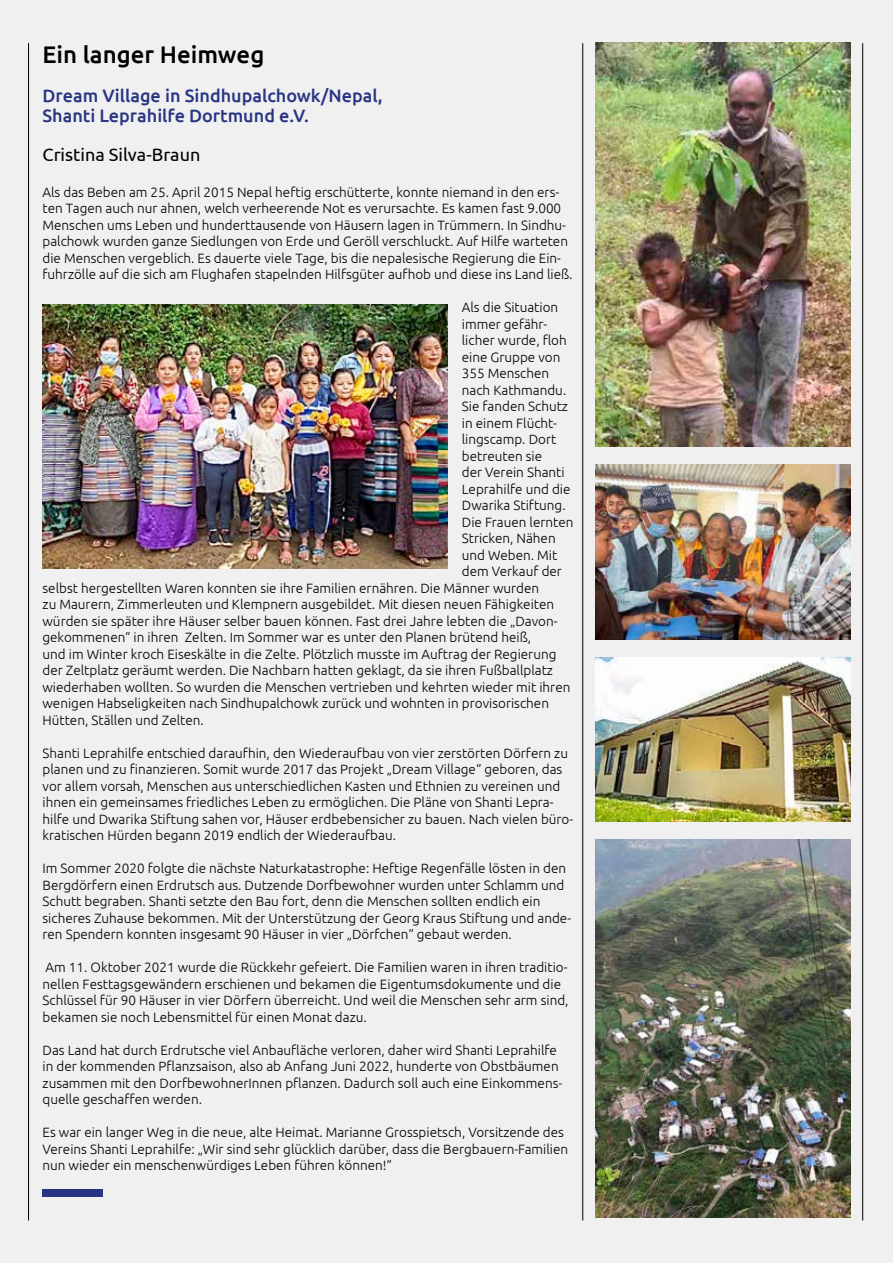
<style>
.page{position:relative;width:893px;height:1263px;background:#f0f0f0}
.page>*{position:absolute;margin:0;border:0;box-sizing:border-box;transform-origin:0 0}
.t1{font:500 24px "Ubuntu";color:#000}
.t2{font:500 18px/19.5px "Ubuntu";color:#283583}
.t3{font:18px "Ubuntu";color:#000}
.t4{font:300 13.5px/16.5px "Ubuntu";color:#000}
</style>
<div class="page">
<img style="left:595px;top:43px;width:255px;height:403px">
<img style="left:595px;top:658px;width:255px;height:163px">
<img style="left:595px;top:464px;width:255px;height:176px">
<img style="left:595px;top:839px;width:255px;height:379px">
<hr style="left:582px;top:43px;width:1px;height:1177px;background:#000">
<hr style="left:28px;top:43px;width:1px;height:1177px;background:#000">
<hr style="left:862px;top:43px;width:1px;height:1177px;background:#000">
<img style="left:43px;top:305px;width:404px;height:263px">
<div style="left:43px;top:1190px;width:60px;height:7px;background:#283583"></div>
<h1 class="t1" style="left:43px;top:39px;width:223px">Ein langer Heimweg</h1>
<h2 class="t2" style="left:43px;top:85px;width:342px">Dream Village in Sindhupalchowk/Nepal,<br>Shanti Leprahilfe Dortmund e.V.</h2>
<h2 class="t3" style="left:43px;top:143px;width:159px">Cristina Silva-Braun</h2>
<p class="t4" style="left:43px;top:183px;width:532px">Als das Beben am 25. April 2015 Nepal heftig erschütterte, konnte niemand in den ers&shy;ten Tagen auch nur ahnen, welch verheerende Not es verursachte. Es kamen fast 9.000<br>Menschen ums Leben und hunderttausende von Häusern lagen in Trümmern. In Sindhu&shy;palchowk wurden ganze Siedlungen von Erde und Geröll verschluckt. Auf Hilfe warteten die Menschen vergeblich. Es dauerte viele Tage, bis die nepalesische Regierung die Ein&shy;fuhrzölle auf die sich am Flughafen stapelnden Hilfsgüter aufhob und diese ins Land ließ.</p>
<p class="t4" style="left:462px;top:299px;width:98px">Als die Situation</p>
<p class="t4" style="left:462px;top:315px;width:87px">immer gefähr-</p>
<p class="t4" style="left:462px;top:332px;width:106px">licher wurde, floh</p>
<p class="t4" style="left:462px;top:348px;width:100px">eine Gruppe von</p>
<p class="t4" style="left:462px;top:365px;width:89px">355 Menschen</p>
<p class="t4" style="left:462px;top:381px;width:106px">nach Kathmandu.</p>
<p class="t4" style="left:462px;top:398px;width:108px">Sie fanden Schutz</p>
<p class="t4" style="left:462px;top:414px;width:97px">in einem Flücht-</p>
<p class="t4" style="left:462px;top:431px;width:96px">lingscamp. Dort</p>
<p class="t4" style="left:462px;top:447px;width:82px">betreuten sie</p>
<p class="t4" style="left:462px;top:464px;width:104px">der Verein Shanti</p>
<p class="t4" style="left:462px;top:480px;width:110px">Leprahilfe und die</p>
<p class="t4" style="left:462px;top:497px;width:105px">Dwarika Stiftung.</p>
<p class="t4" style="left:462px;top:513px;width:113px">Die Frauen lernten</p>
<p class="t4" style="left:462px;top:530px;width:95px">Stricken, Nähen</p>
<p class="t4" style="left:462px;top:546px;width:97px">und Weben. Mit</p>
<p class="t4" style="left:462px;top:563px;width:102px">dem Verkauf der</p>
<p class="t4" style="left:43px;top:579px;width:498px">selbst hergestellten Waren konnten sie ihre Familien ernähren. Die Männer wurden</p>
<p class="t4" style="left:43px;top:596px;width:513px">zu Maurern, Zimmerleuten und Klempnern ausgebildet. Mit diesen neuen Fähigkeiten</p>
<p class="t4" style="left:43px;top:612px;width:517px">würden sie später ihre Häuser selber bauen können. Fast drei Jahre lebten die „Davon-</p>
<p class="t4" style="left:43px;top:629px;width:490px">gekommenen“ in ihren Zelten. Im Sommer war es unter den Planen brütend heiß,</p>
<p class="t4" style="left:43px;top:645px;width:515px">und im Winter kroch Eiseskälte in die Zelte. Plötzlich musste im Auftrag der Regierung</p>
<p class="t4" style="left:43px;top:662px;width:512px">der Zeltplatz geräumt werden. Die Nachbarn hatten geklagt, da sie ihren Fußballplatz</p>
<p class="t4" style="left:43px;top:678px;width:529px">wiederhaben wollten. So wurden die Menschen vertrieben und kehrten wieder mit ihren</p>
<p class="t4" style="left:43px;top:695px;width:508px">wenigen Habseligkeiten nach Sindhupalchowk zurück und wohnten in provisorischen</p>
<p class="t4" style="left:43px;top:711px;width:163px">Hütten, Ställen und Zelten.</p>
<p class="t4" style="left:43px;top:744px;width:532px">Shanti Leprahilfe entschied daraufhin, den Wiederaufbau von vier zerstörten Dörfern zu planen und zu finanzieren. Somit wurde 2017 das Projekt „Dream Village“ geboren, das vor allem vorsah, Menschen aus unterschiedlichen Kasten und Ethnien zu vereinen und ihnen ein gemeinsames friedliches Leben zu ermöglichen. Die Pläne von Shanti Lepra&shy;hilfe und Dwarika Stiftung sahen vor, Häuser erdbebensicher zu bauen. Nach vielen büro&shy;kratischen Hürden begann 2019 endlich der Wiederaufbau.</p>
<p class="t4" style="left:43px;top:860px;width:530px">Im Sommer 2020 folgte die nächste Naturkatastrophe: Heftige Regenfälle lösten in den Bergdörfern einen Erdrutsch aus. Dutzende Dorfbewohner wurden unter Schlamm und Schutt begraben. Shanti setzte den Bau fort, denn die Menschen sollten endlich ein sicheres Zuhause bekommen. Mit der Unterstützung der Georg Kraus Stiftung und ande&shy;ren Spendern konnten insgesamt 90 Häuser in vier „Dörfchen“ gebaut werden.</p>
<p class="t4" style="left:43px;top:959px;width:527px">Am 11. Oktober 2021 wurde die Rückkehr gefeiert. Die Familien waren in ihren traditio&shy;nellen Festtagsgewändern erschienen und bekamen die Eigentumsdokumente und die Schlüssel für 90 Häuser in vier Dörfern überreicht. Und weil die Menschen sehr arm sind, bekamen sie noch Lebensmittel für einen Monat dazu.</p>
<p class="t4" style="left:43px;top:1041px;width:521px">Das Land hat durch Erdrutsche viel Anbaufläche verloren, daher wird Shanti Leprahilfe in der kommenden Pflanzsaison, also ab Anfang Juni 2022, hunderte von Obstbäumen zusammen mit den DorfbewohnerInnen pflanzen. Dadurch soll auch eine Einkommens&shy;quelle geschaffen werden.</p>
<p class="t4" style="left:43px;top:1124px;width:527px">Es war ein langer Weg in die neue, alte Heimat. Marianne Grosspietsch, Vorsitzende des<br>Vereins Shanti Leprahilfe: „Wir sind sehr glücklich darüber, dass die Bergbauern-Familien nun wieder ein menschenwürdiges Leben führen können!“</p>
</div>
